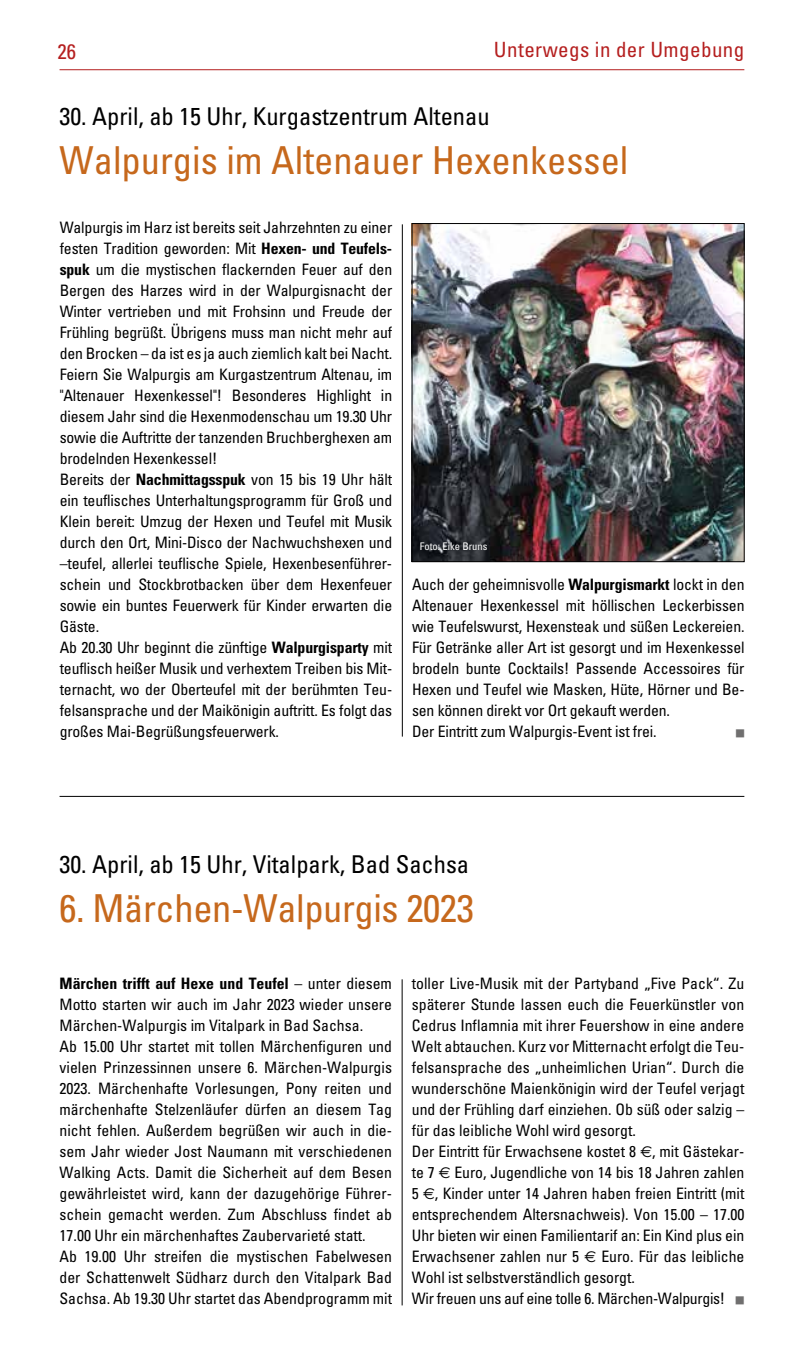
<style>
.page{position:relative;width:794px;height:1365px;background:#fff}
.page>*{position:absolute;margin:0;border:0;box-sizing:border-box;transform-origin:0 0}
.t1{font:condensed 38.5px "Univers 57";color:#c6681c}
.t2{font:condensed 24.5px "Univers 57";color:#000}
.t3{font:condensed 21px "Univers 57";letter-spacing:.02em;color:#b51f1f}
.t4{font:condensed 15.75px/21px "Univers 57";letter-spacing:-.01em;color:#000}
.t5{font:700 condensed 15.75px "Univers 67";color:#000}
.t6{font:condensed 10.5px "Univers 57";color:#fff}
.t7{font:8.75px "Zapf Dingbats IT Cby BT";color:#706f6f}
.s1{font-family:"Univers 67";font-weight:700}
.s2{font-family:"Univers 57";font-weight:400}
.s3{font-family:"Euro Sans";font-stretch:normal}
.s4{color:#706f6f}
</style>
<div class="page">
<hr style="left:60px;top:69px;width:684px;height:1px;background:#b51f1f">
<hr style="left:402px;top:979px;width:1px;height:326px;background:#000">
<hr style="left:60px;top:796px;width:684px;height:1px;background:#000">
<hr style="left:402px;top:224px;width:1px;height:512px;background:#000">
<img style="left:414px;top:225px;width:328px;height:335px">
<div style="left:412px;top:223px;width:332px;height:339px;border:1px solid #000"></div>
<h3 class="t3" style="left:58px;top:38px;width:20px">26</h3>
<h3 class="t3" style="left:494px;top:37px;width:252px">Unterwegs in der Umgebung</h3>
<h2 class="t2" style="left:60px;top:100px;width:431px">30. April, ab 15 Uhr, Kurgastzentrum Altenau</h2>
<h1 class="t1" style="left:60px;top:135px;width:570px">Walpurgis im Altenauer Hexenkessel</h1>
<p class="t4" style="left:60px;top:216px;width:334px">Walpurgis im Harz ist bereits seit Jahrzehnten zu einer festen Tradition geworden: Mit <span class="s1">Hexen- und Teufels&shy;spuk</span> um die mystischen flackernden Feuer auf den Bergen des Harzes wird in der Walpurgisnacht der Winter vertrieben und mit Frohsinn und Freude der Frühling begrüßt. Übrigens muss man nicht mehr auf den Brocken – da ist es ja auch ziemlich kalt bei Nacht.<br>Feiern Sie Walpurgis am Kurgastzentrum Altenau, im "Altenauer Hexenkessel"! Besonderes Highlight in diesem Jahr sind die Hexenmodenschau um 19.30 Uhr sowie die Auftritte der tanzenden Bruchberghexen am brodelnden Hexenkessel!<br>Bereits der <span class="s1">Nachmittagsspuk</span> von 15 bis 19 Uhr hält ein teuflisches Unterhaltungsprogramm für Groß und Klein bereit: Umzug der Hexen und Teufel mit Musik durch den Ort, Mini-Disco der Nachwuchshexen und –teufel, allerlei teuflische Spiele, Hexenbesenführer&shy;schein und Stockbrotbacken über dem Hexenfeuer sowie ein buntes Feuerwerk für Kinder erwarten die Gäste.<br>Ab 20.30 Uhr beginnt die zünftige <span class="s1">Walpurgisparty</span> mit teuflisch heißer Musik und verhextem Treiben bis Mit&shy;ternacht, wo der Oberteufel mit der berühmten Teu&shy;felsansprache und der Maikönigin auftritt. Es folgt das großes Mai-Begrüßungsfeuerwerk.</p>
<p class="t6" style="left:420px;top:539px;width:69px">Foto: Eike Bruns</p>
<p class="t4" style="left:412px;top:573px;width:334px">Auch der geheimnisvolle <span class="s1">Walpurgismarkt</span> lockt in den Altenauer Hexenkessel mit höllischen Leckerbissen wie Teufelswurst, Hexensteak und süßen Leckereien.<br>Für Getränke aller Art ist gesorgt und im Hexenkessel brodeln bunte Cocktails! Passende Accessoires für Hexen und Teufel wie Masken, Hüte, Hörner und Be&shy;sen können direkt vor Ort gekauft werden.<br>Der Eintritt zum Walpurgis-Event ist frei.</p>
<p class="t7" style="left:736px;top:729px;width:10px">■</p>
<h2 class="t2" style="left:60px;top:849px;width:411px">30. April, ab 15 Uhr, Vitalpark, Bad Sachsa</h2>
<h1 class="t1" style="left:60px;top:884px;width:416px">6. Märchen-Walpurgis 2023</h1>
<p class="t5" style="left:60px;top:973px;width:334px">Märchen trifft auf Hexe und Teufel <span class="s2">– unter diesem</span></p>
<p class="t4" style="left:60px;top:993px;width:334px">Motto starten wir auch im Jahr 2023 wieder unsere Märchen-Walpurgis im Vitalpark in Bad Sachsa.<br>Ab 15.00 Uhr startet mit tollen Märchenfiguren und vielen Prinzessinnen unsere 6. Märchen-Walpurgis 2023. Märchenhafte Vorlesungen, Pony reiten und märchenhafte Stelzenläufer dürfen an diesem Tag nicht fehlen. Außerdem begrüßen wir auch in die&shy;sem Jahr wieder Jost Naumann mit verschiedenen Walking Acts. Damit die Sicherheit auf dem Besen gewährleistet wird, kann der dazugehörige Führer&shy;schein gemacht werden. Zum Abschluss findet ab 17.00 Uhr ein märchenhaftes Zaubervarieté statt.<br>Ab 19.00 Uhr streifen die mystischen Fabelwesen der Schattenwelt Südharz durch den Vitalpark Bad Sachsa. Ab 19.30 Uhr startet das Abendprogramm mit</p>
<p class="t4" style="left:412px;top:972px;width:334px">toller Live-Musik mit der Partyband „Five Pack“. Zu späterer Stunde lassen euch die Feuerkünstler von Cedrus Inflamnia mit ihrer Feuershow in eine andere Welt abtauchen. Kurz vor Mitternacht erfolgt die Teu&shy;felsansprache des „unheimlichen Urian“. Durch die wunderschöne Maienkönigin wird der Teufel verjagt und der Frühling darf einziehen. Ob süß oder salzig – für das leibliche Wohl wird gesorgt.<br>Der Eintritt für Erwachsene kostet 8 <span class="s3">E</span>, mit Gästekar&shy;te 7 <span class="s3">E</span> Euro, Jugendliche von 14 bis 18 Jahren zahlen 5 <span class="s3">E</span>, Kinder unter 14 Jahren haben freien Eintritt (mit entsprechendem Altersnachweis). Von 15.00 – 17.00<br>Uhr bieten wir einen Familientarif an: Ein Kind plus ein Erwachsener zahlen nur 5 <span class="s3">E</span> Euro. Für das leibliche Wohl ist selbstverständlich gesorgt.<br>Wir freuen uns auf eine tolle 6. Märchen-Walpurgis! <span class="s4">■</span></p>
</div>
